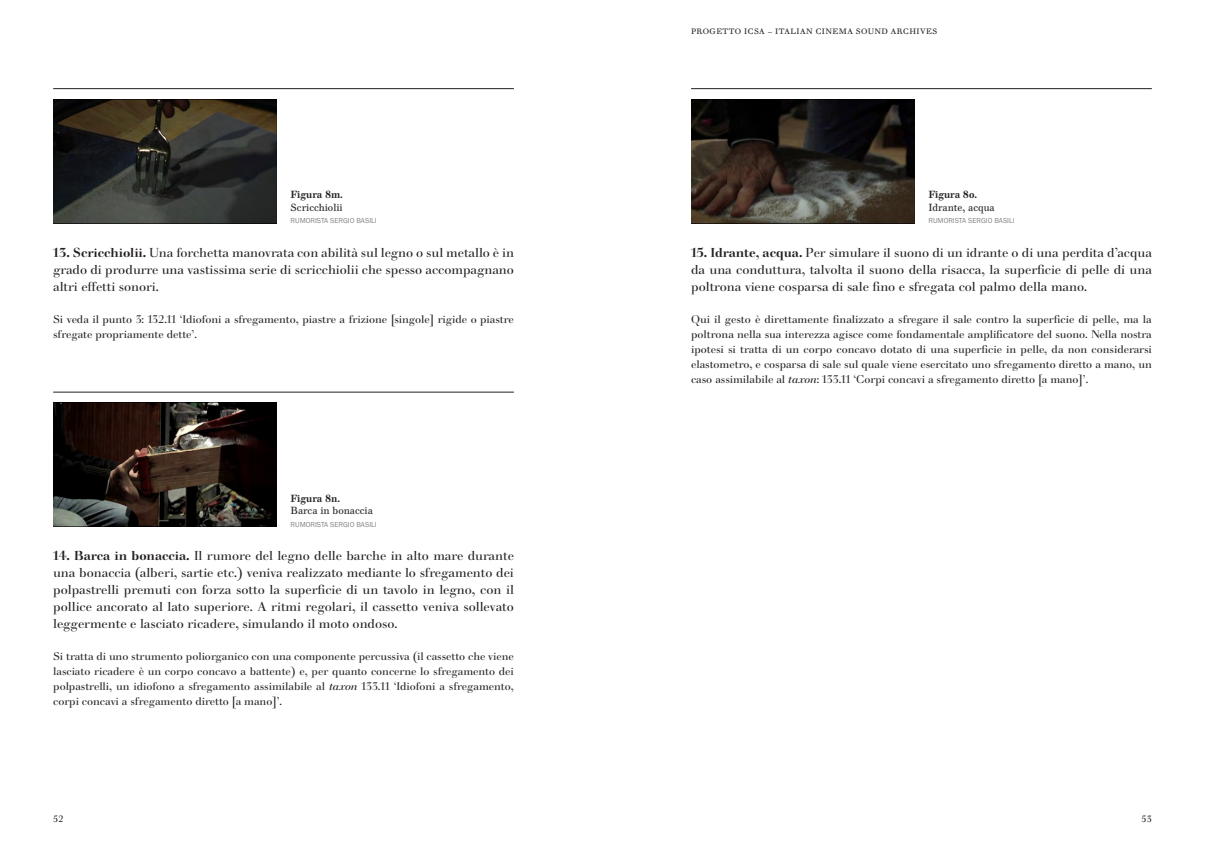
<style>
.page{position:relative;width:1205px;height:851px;background:#fff}
.page>*{position:absolute;margin:0;border:0;box-sizing:border-box;transform-origin:0 0}
.testo{font:12.5px/17px "Walbaum 120 Medium Pro";color:#231f20;text-align:justify}
.testo_piccolo_senza{font:12.5px/17px "Walbaum 120 Medium Pro";color:#231f20;text-align:justify}
.testo_piccolo_senza-2{font:10.62px/15px "Walbaum 120 Medium Pro";color:#231f20;text-align:justify}
.dida_8{font:10px "Walbaum 10 XL Pro";color:#231f20}
.dida_8-2{font:700 10px "Walbaum 10 XL Pro";color:#231f20}
.t1{font:8.75px "Walbaum 10 Pro";color:#231f20}
.dida_8-3{font:7.5px "Franklin Gothic URW Boo";color:#808285}
.t2{font:7.5px "Walbaum 10 Pro";letter-spacing:.05em;color:#231f20}
.s1{font-weight:700}
.s2{font-style:italic}
</style>
<div class="page">
<img style="left:53px;top:99px;width:223px;height:124px">
<img style="left:53px;top:402px;width:223px;height:124px">
<img style="left:691px;top:99px;width:223px;height:124px">
<hr style="left:691px;top:88px;width:461px;height:1px;background:#231f20">
<hr style="left:53px;top:88px;width:461px;height:1px;background:#231f20">
<hr style="left:53px;top:392px;width:461px;height:1px;background:#231f20">
<p class="dida_8-2" style="left:291px;top:188px;width:54px">Figura 8m.</p>
<p class="dida_8" style="left:291px;top:200px;width:54px">Scricchiolii</p>
<p class="dida_8-3" style="left:291px;top:216px;width:88px">RUMORISTA SERGIO BASILI</p>
<p class="testo" style="left:53px;top:245px;width:462px"><span class="s1">13. Scricchiolii.</span> Una forchetta manovrata con abilità sul legno o sul metallo è in grado di produrre una vastissima serie di scricchiolii che spesso accompagnano altri effetti sonori.</p>
<p class="testo_piccolo_senza-2" style="left:53px;top:312px;width:462px">Si veda il punto 3: 132.11 ‘Idiofoni a sfregamento, piastre a frizione [singole] rigide o piastre sfregate propriamente dette’.</p>
<p class="dida_8-2" style="left:291px;top:491px;width:51px">Figura 8n.</p>
<p class="dida_8" style="left:291px;top:503px;width:84px">Barca in bonaccia</p>
<p class="dida_8-3" style="left:291px;top:519px;width:88px">RUMORISTA SERGIO BASILI</p>
<p class="testo" style="left:53px;top:547px;width:462px"><span class="s1">14. Barca in bonaccia.</span> Il rumore del legno delle barche in alto mare durante una bonaccia (alberi, sartie etc.) veniva realizzato mediante lo sfregamento dei polpastrelli premuti con forza sotto la superficie di un tavolo in legno, con il pollice ancorato al lato superiore. A ritmi regolari, il cassetto veniva sollevato leggermente e lasciato ricadere, simulando il moto ondoso.</p>
<p class="testo_piccolo_senza-2" style="left:53px;top:648px;width:462px">Si tratta di uno strumento poliorganico con una componente percussiva (il cassetto che viene lasciato ricadere è un corpo concavo a battente) e, per quanto concerne lo sfregamento dei polpastrelli, un idiofono a sfregamento assimilabile al <span class="s2">taxon</span> 133.11 ‘Idiofoni a sfregamento, corpi concavi a sfregamento diretto [a mano]’.</p>
<p class="t2" style="left:691px;top:26px;width:248px">PROGETTO ICSA – ITALIAN CINEMA SOUND ARCHIVES</p>
<p class="dida_8-2" style="left:928px;top:188px;width:50px">Figura 8o.</p>
<p class="dida_8" style="left:928px;top:200px;width:68px">Idrante, acqua</p>
<p class="dida_8-3" style="left:928px;top:216px;width:88px">RUMORISTA SERGIO BASILI</p>
<p class="testo_piccolo_senza" style="left:691px;top:245px;width:462px"><span class="s1">15. Idrante, acqua.</span> Per simulare il suono di un idrante o di una perdita d’acqua da una conduttura, talvolta il suono della risacca, la superficie di pelle di una poltrona viene cosparsa di sale fino e sfregata col palmo della mano.</p>
<p class="testo_piccolo_senza-2" style="left:691px;top:312px;width:462px">Qui il gesto è direttamente finalizzato a sfregare il sale contro la superficie di pelle, ma la poltrona nella sua interezza agisce come fondamentale amplificatore del suono. Nella nostra ipotesi si tratta di un corpo concavo dotato di una superficie in pelle, da non considerarsi elastometro, e cosparsa di sale sul quale viene esercitato uno sfregamento diretto a mano, un caso assimilabile al <span class="s2">taxon</span>: 133.11 ‘Corpi concavi a sfregamento diretto [a mano]’.</p>
<p class="t1" style="left:53px;top:812px;width:12px">52</p>
<p class="t1" style="left:1141px;top:812px;width:12px">53</p>
</div>
